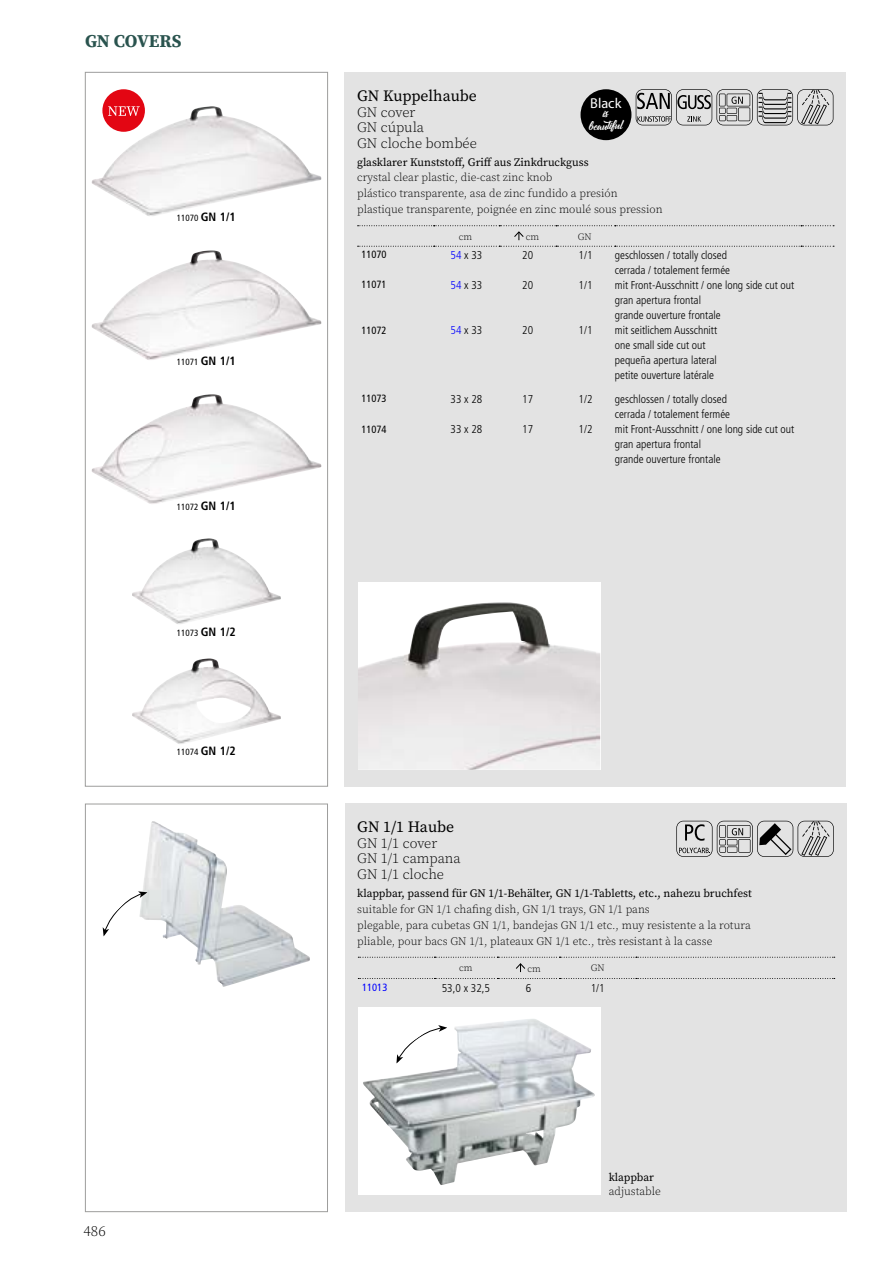
<style>
.page{position:relative;width:893px;height:1263px;background:#fff}
.page>*{position:absolute;margin:0;border:0;box-sizing:border-box;transform-origin:0 0}
.t1{font:18px "Amontilladios";color:#fff}
.t2{font:700 18px "Source Serif Pro";letter-spacing:-.005em;color:#29534e}
.t3{font:15.75px "Source Serif Pro";color:#000}
.t4{font:300 15px "Source Serif Pro";color:#000}
.t5{font:14.4px "Myriad Pro";color:#fff}
.t6{font:300 14.25px/15.6px "Source Serif Pro";color:#000}
.t7{font:300 condensed 11.4px/15px "Frutiger LT Std";color:#000}
.t8{font:300 11.4px/15.8px "Source Serif Pro";color:#000}
.t9{font:11.4px "Source Serif Pro";color:#000}
.t10{font:condensed 10.5px "Frutiger LT Std";color:#000}
.t11{font:condensed 10.5px "Frutiger LT Std";color:#00f}
.t12{font:300 9.75px "Source Serif Pro";color:#000}
.t13{font:condensed 9px "Frutiger LT Std";color:#000}
.s1{font-weight:700;font-size:12px}
.s2{color:#00f}
</style>
<div class="page">
<img style="left:143px;top:821px;width:167px;height:166px">
<div style="left:85px;top:804px;width:243px;height:408px;border:1px solid #9d9d9c"></div>
<div style="left:345px;top:804px;width:501px;height:408px;background:#e3e3e3"></div>
<svg style="left:676px;top:821px;width:158px;height:36px"></svg>
<svg style="left:358px;top:978px;width:477px;height:1px"></svg>
<svg style="left:358px;top:957px;width:477px;height:15px"></svg>
<div style="left:85px;top:72px;width:243px;height:714px;border:1px solid #9d9d9c"></div>
<div style="left:344px;top:72px;width:502px;height:715px;background:#e3e3e3"></div>
<svg style="left:636px;top:89px;width:197px;height:36px"></svg>
<svg style="left:358px;top:225px;width:476px;height:1px"></svg>
<svg style="left:358px;top:246px;width:476px;height:1px"></svg>
<svg style="left:514px;top:232px;width:10px;height:8px"></svg>
<img style="left:92px;top:106px;width:229px;height:110px">
<img style="left:92px;top:250px;width:229px;height:110px">
<img style="left:92px;top:394px;width:229px;height:110px">
<img style="left:132px;top:538px;width:149px;height:86px">
<img style="left:132px;top:658px;width:149px;height:86px">
<div style="left:102px;top:89px;width:43px;height:43px;background:#e30613;border-radius:50%"></div>
<svg style="left:108px;top:106px;width:32px;height:10px"></svg>
<div style="left:581px;top:89px;width:50px;height:51px;background:#000;border-radius:50%"></div>
<div style="left:358px;top:1008px;width:242px;height:187px;background:#fff"></div>
<img style="left:363px;top:1019px;width:232px;height:166px">
<div style="left:358px;top:583px;width:242px;height:187px;background:#fff"></div>
<img style="left:358px;top:602px;width:242px;height:168px">
<svg style="left:103px;top:891px;width:45px;height:46px"></svg>
<svg style="left:396px;top:1025px;width:51px;height:39px"></svg>
<h1 class="t2" style="left:85px;top:29px;width:98px">GN COVERS</h1>
<p class="t13" style="left:177px;top:213px;width:60px">11070 <span class="s1">GN 1/1</span></p>
<p class="t13" style="left:177px;top:356px;width:60px">11071 <span class="s1">GN 1/1</span></p>
<p class="t13" style="left:177px;top:501px;width:60px">11072 <span class="s1">GN 1/1</span></p>
<p class="t13" style="left:177px;top:627px;width:60px">11073 <span class="s1">GN 1/2</span></p>
<p class="t13" style="left:177px;top:746px;width:60px">11074 <span class="s1">GN 1/2</span></p>
<h3 class="t4" style="left:84px;top:1221px;width:24px">486</h3>
<h2 class="t3" style="left:357px;top:85px;width:121px">GN Kuppelhaube</h2>
<p class="t6" style="left:357px;top:104px;width:121px">GN cover<br>GN cúpula<br>GN cloche bombée</p>
<p class="t9" style="left:357px;top:154px;width:233px">glasklarer Kunststoff, Griff aus Zinkdruckguss</p>
<p class="t8" style="left:357px;top:170px;width:307px">crystal clear plastic, die-cast zinc knob<br>plástico transparente, asa de zinc fundido a presión plastique transparente, poignée en zinc moulé sous pression</p>
<p class="t12" style="left:459px;top:230px;width:15px">cm</p>
<p class="t12" style="left:526px;top:231px;width:15px">cm</p>
<p class="t12" style="left:578px;top:230px;width:15px">GN</p>
<p class="t10" style="left:361px;top:248px;width:27px">11070</p>
<p class="t7" style="left:451px;top:247px;width:33px"><span class="s2">54</span> x 33</p>
<p class="t7" style="left:522px;top:247px;width:12px">20</p>
<p class="t7" style="left:579px;top:247px;width:15px">1/1</p>
<p class="t7" style="left:615px;top:247px;width:117px">geschlossen / totally closed cerrada / totalement fermée</p>
<p class="t10" style="left:361px;top:278px;width:27px">11071</p>
<p class="t7" style="left:451px;top:278px;width:33px"><span class="s2">54</span> x 33</p>
<p class="t7" style="left:522px;top:278px;width:12px">20</p>
<p class="t7" style="left:579px;top:278px;width:15px">1/1</p>
<p class="t7" style="left:615px;top:278px;width:181px">mit Front-Ausschnitt / one long side cut out gran apertura frontal<br>grande ouverture frontale</p>
<p class="t10" style="left:361px;top:324px;width:27px">11072</p>
<p class="t7" style="left:451px;top:323px;width:33px"><span class="s2">54</span> x 33</p>
<p class="t7" style="left:522px;top:323px;width:12px">20</p>
<p class="t7" style="left:579px;top:323px;width:15px">1/1</p>
<p class="t7" style="left:615px;top:323px;width:104px">mit seitlichem Ausschnitt one small side cut out pequeña apertura lateral petite ouverture latérale</p>
<p class="t10" style="left:361px;top:393px;width:27px">11073</p>
<p class="t7" style="left:451px;top:392px;width:33px">33 x 28</p>
<p class="t7" style="left:522px;top:392px;width:12px">17</p>
<p class="t7" style="left:579px;top:392px;width:15px">1/2</p>
<p class="t7" style="left:615px;top:392px;width:117px">geschlossen / totally closed cerrada / totalement fermée</p>
<p class="t10" style="left:361px;top:423px;width:27px">11074</p>
<p class="t7" style="left:451px;top:422px;width:33px">33 x 28</p>
<p class="t7" style="left:522px;top:422px;width:12px">17</p>
<p class="t7" style="left:579px;top:422px;width:15px">1/2</p>
<p class="t7" style="left:615px;top:422px;width:181px">mit Front-Ausschnitt / one long side cut out gran apertura frontal<br>grande ouverture frontale</p>
<p class="t5" style="left:590px;top:94px;width:33px">Black</p>
<h1 class="t1" style="left:603px;top:101px;width:7px">is</h1>
<h1 class="t1" style="left:589px;top:113px;width:35px;rotate:-1deg">beautiful</h1>
<h2 class="t3" style="left:357px;top:816px;width:99px">GN 1/1 Haube</h2>
<p class="t6" style="left:357px;top:835px;width:105px">GN 1/1 cover<br>GN 1/1 campana<br>GN 1/1 cloche</p>
<p class="t9" style="left:357px;top:886px;width:396px">klappbar, passend für GN 1/1-Behälter, GN 1/1-Tabletts, etc., nahezu bruchfest</p>
<p class="t8" style="left:357px;top:901px;width:395px">suitable for GN 1/1 chafing dish, GN 1/1 trays, GN 1/1 pans<br>plegable, para cubetas GN 1/1, bandejas GN 1/1 etc., muy resistente a la rotura pliable, pour bacs GN 1/1, plateaux GN 1/1 etc., très resistant à la casse</p>
<p class="t12" style="left:459px;top:962px;width:15px">cm</p>
<p class="t12" style="left:527px;top:962px;width:15px">cm</p>
<p class="t12" style="left:591px;top:962px;width:15px">GN</p>
<p class="t11" style="left:362px;top:981px;width:27px">11013</p>
<p class="t7" style="left:442px;top:980px;width:50px">53,0 x 32,5</p>
<p class="t7" style="left:526px;top:980px;width:7px">6</p>
<p class="t7" style="left:591px;top:980px;width:15px">1/1</p>
<p class="t9" style="left:609px;top:1170px;width:47px">klappbar</p>
<p class="t8" style="left:609px;top:1183px;width:54px">adjustable</p>
</div>
